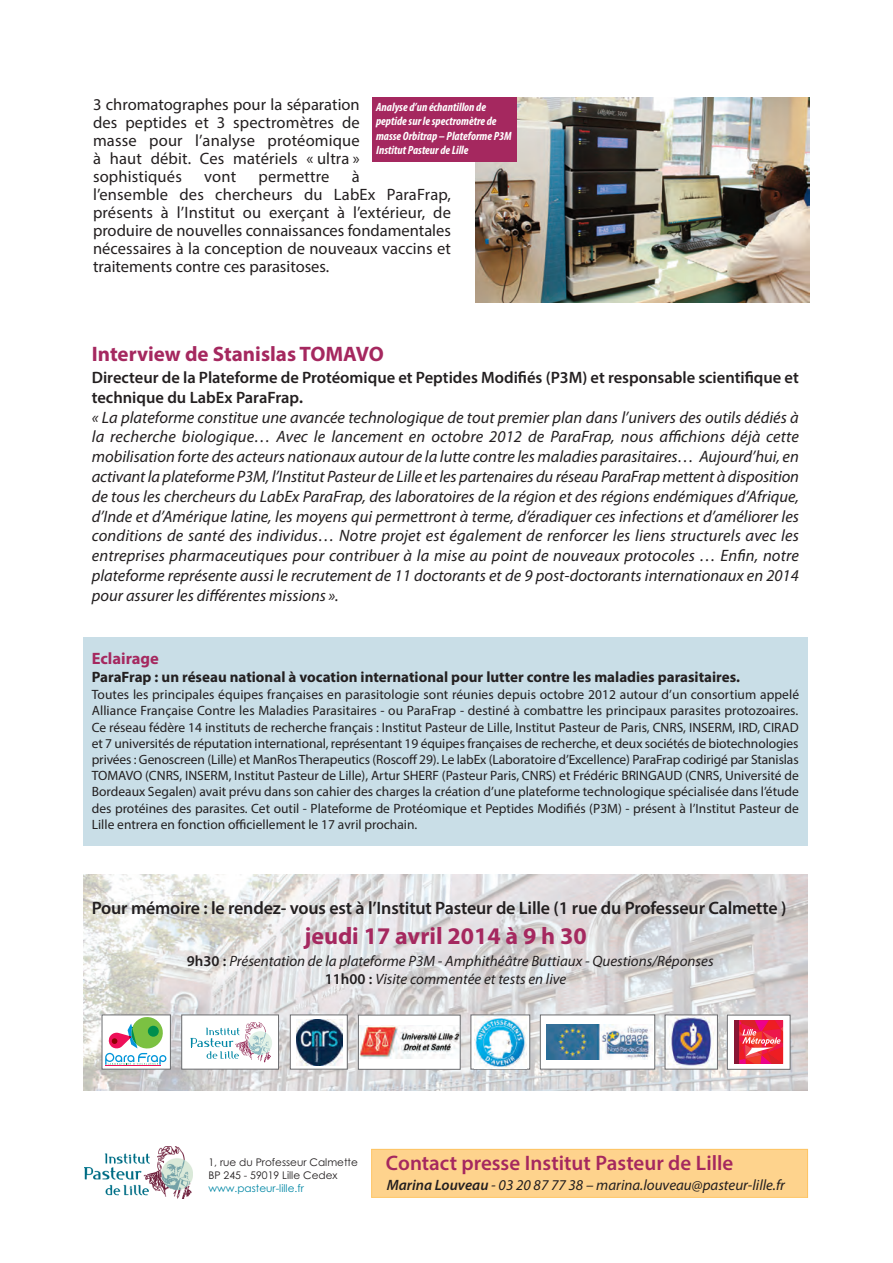
<style>
.page{position:relative;width:893px;height:1263px;background:#fff}
.page>*{position:absolute;margin:0;border:0;box-sizing:border-box;transform-origin:0 0}
.t1{font:700 24px "Myriad Pro";color:#a5285f}
.t2{font:600 21px "Myriad Pro";color:#a5285f}
.t3{font:700 21px "Myriad Pro";color:#a5285f}
.t4{font:600 18px "Myriad Pro";letter-spacing:-.01em;color:#231f20}
.t5{font:italic 16.5px/19.8px "Myriad Pro";color:#231f20}
.t6{font:16.5px/18px "Myriad Pro";letter-spacing:.005em;color:#231f20;text-align:justify}
.t7{font:700 16.5px "Myriad Pro";color:#a5285f}
.t8{font:italic 15px/18px "Myriad Pro";color:#231f20}
.t9{font:700 15px "Myriad Pro";color:#231f20}
.t10{font:13.5px/16.2px "Myriad Pro";color:#231f20;text-align:justify}
.t11{font:italic 700 condensed 12px/14.4px "Myriad Pro";color:#fff}
.t12{font:10.5px/12.6px "Century Gothic";color:#231f20}
.t13{font:10.5px "Century Gothic";color:#0087a5}
.s1{font-weight:600;font-style:normal}
.s2{font-weight:700;font-style:normal;font-size:15px}
.s3{font-weight:600}
</style>
<div class="page">
<div style="left:372px;top:1150px;width:435px;height:47px;background:#fed38d"></div>
<div style="left:371px;top:1149px;width:437px;height:49px;border:1px solid #fec563"></div>
<img style="left:85px;top:1147px;width:108px;height:52px">
<img style="left:476px;top:97px;width:334px;height:206px">
<div style="left:372px;top:97px;width:144px;height:65px;background:#a5285f"></div>
<div style="left:83px;top:637px;width:724px;height:209px;background:#c9dee7"></div>
<img style="left:84px;top:875px;width:724px;height:216px">
<div style="left:182px;top:1015px;width:96px;height:54px;background:#fff"></div>
<svg style="left:190px;top:1022px;width:82px;height:40px"></svg>
<div style="left:290px;top:1015px;width:57px;height:54px;background:#fff"></div>
<img style="left:296px;top:1019px;width:46px;height:46px">
<div style="left:359px;top:1015px;width:101px;height:54px;background:#fff"></div>
<img style="left:360px;top:1025px;width:98px;height:34px">
<div style="left:358px;top:1015px;width:102px;height:54px;border:1px solid #6c6d70"></div>
<svg style="left:104px;top:1017px;width:65px;height:50px"></svg>
<hr style="left:105px;top:1066px;width:56px;height:1px;background:#ee1059">
<svg style="left:105px;top:1017px;width:61px;height:48px"></svg>
<img style="left:667px;top:1017px;width:49px;height:50px">
<div style="left:727px;top:1015px;width:63px;height:54px;background:#fff"></div>
<div style="left:734px;top:1020px;width:5px;height:44px;background:#881534"></div>
<svg style="left:739px;top:1020px;width:44px;height:44px;background:#ed3b52"></svg>
<div style="left:727px;top:1015px;width:63px;height:54px;border:1px solid #6c6d70"></div>
<div style="left:471px;top:1015px;width:59px;height:54px;background:#fff"></div>
<div style="left:471px;top:1015px;width:59px;height:54px;border:1px solid #6c6d70"></div>
<img style="left:474px;top:1016px;width:53px;height:52px">
<div style="left:540px;top:1015px;width:115px;height:54px;background:#fff"></div>
<img style="left:546px;top:1025px;width:107px;height:34px">
<div style="left:540px;top:1015px;width:115px;height:54px;border:1px solid #6c6d70"></div>
<p class="t6" style="left:93px;top:96px;width:268px">3 chromatographes pour la séparation des peptides et 3 spectromètres de masse pour l’analyse protéomique à haut débit. Ces matériels « ultra » sophistiqués</p>
<p class="t11" style="left:376px;top:101px;width:137px">Analyse d’un échantillon de peptide sur le spectromètre de masse Orbitrap – Plateforme P3M<br>Institut Pasteur de Lille</p>
<p class="t6" style="left:93px;top:168px;width:360px;text-align:left;text-indent:259px">à<br>l’ensemble des chercheurs du LabEx ParaFrap, présents à l’Institut ou exerçant à l’extérieur, de produire de nouvelles connaissances fondamentales nécessaires à la conception de nouveaux vaccins et traitements contre ces parasitoses.</p>
<p class="t6" style="left:204px;top:168px;width:33px">vont</p>
<p class="t6" style="left:259px;top:168px;width:72px">permettre</p>
<p class="t3" style="left:92px;top:346px;width:294px">Interview de stanislas ToMAVo</p>
<p class="t5" style="left:92px;top:369px;width:709px"><span class="s1">Directeur de la Plateforme de Protéomique et Peptides Modifiés (P3M) et responsable scientifique et technique du LabEx ParaFrap</span><span class="s2">.<br></span>« La plateforme constitue une avancée technologique de tout premier plan dans l’univers des outils dédiés à la recherche biologique… Avec le lancement en octobre 2012 de ParaFrap, nous affichions déjà cette mobilisation forte des acteurs nationaux autour de la lutte contre les maladies parasitaires… Aujourd’hui, en activant la plateforme P3M, l’Institut Pasteur de Lille et les partenaires du réseau ParaFrap mettent à disposition de tous les chercheurs du LabEx ParaFrap, des laboratoires de la région et des régions endémiques d’Afrique, d’Inde et d’Amérique latine, les moyens qui permettront à terme, d’éradiquer ces infections et d’améliorer les conditions de santé des individus… Notre projet est également de renforcer les liens structurels avec les entreprises pharmaceutiques pour contribuer à la mise au point de nouveaux protocoles … Enfin, notre plateforme représente aussi le recrutement de 11 doctorants et de 9 post-doctorants internationaux en 2014 pour assurer les différentes missions ».</p>
<p class="t7" style="left:92px;top:652px;width:69px">eclairage</p>
<p class="t9" style="left:92px;top:672px;width:650px">ParaFrap : un réseau national à vocation international pour lutter contre les maladies parasitaires.</p>
<p class="t10" style="left:92px;top:688px;width:709px">Toutes les principales équipes françaises en parasitologie sont réunies depuis octobre 2012 autour d’un consortium appelé Alliance Française Contre les Maladies Parasitaires - ou ParaFrap - destiné à combattre les principaux parasites protozoaires.<br>Ce réseau fédère 14 instituts de recherche français : Institut Pasteur de Lille, Institut Pasteur de Paris, CNRS, INSERM, IRD, CIRAD et 7 universités de réputation international, représentant 19 équipes françaises de recherche, et deux sociétés de biotechnologies privées : Genoscreen (Lille) et ManRos Therapeutics (Roscoff 29). Le labEx (Laboratoire d’Excellence) ParaFrap codirigé par Stanislas TOMAVO (CNRS, INSERM, Institut Pasteur de Lille), Artur SHERF (Pasteur Paris, CNRS) et Frédéric BRINGAUD (CNRS, Université de Bordeaux Segalen) avait prévu dans son cahier des charges la création d’une plateforme technologique spécialisée dans l’étude des protéines des parasites. Cet outil - Plateforme de Protéomique et Peptides Modifiés (P3M) - présent à l’Institut Pasteur de Lille entrera en fonction officiellement le 17 avril prochain.</p>
<p class="t4" style="left:92px;top:901px;width:696px">Pour mémoire : le rendez- vous est à l’Institut Pasteur de Lille (1 rue du Professeur Calmette )</p>
<h1 class="t1" style="left:304px;top:927px;width:284px">jeudi 17 avril 2014 à 9 h 30</h1>
<p class="t8" style="left:325px;top:953px;width:390px;text-indent:-138px"><span class="s1">9h30 :</span> Présentation de la plateforme P3M - Amphithéâtre Buttiaux - Questions/Réponses<br><span class="s1">11h00 :</span> Visite commentée et tests en live</p>
<p class="t12" style="left:208px;top:1156px;width:151px">1, rue du Professeur Calmette<br>BP 245 - 59019 Lille Cedex</p>
<p class="t13" style="left:208px;top:1182px;width:97px">www.pasteur-lille.fr</p>
<p class="t2" style="left:386px;top:1155px;width:349px">Contact presse Institut Pasteur de Lille</p>
<p class="t8" style="left:387px;top:1177px;width:400px"><span class="s3">Marina Louveau</span> - 03 20 87 77 38 – marina.louveau@pasteur-lille.fr</p>
</div>
